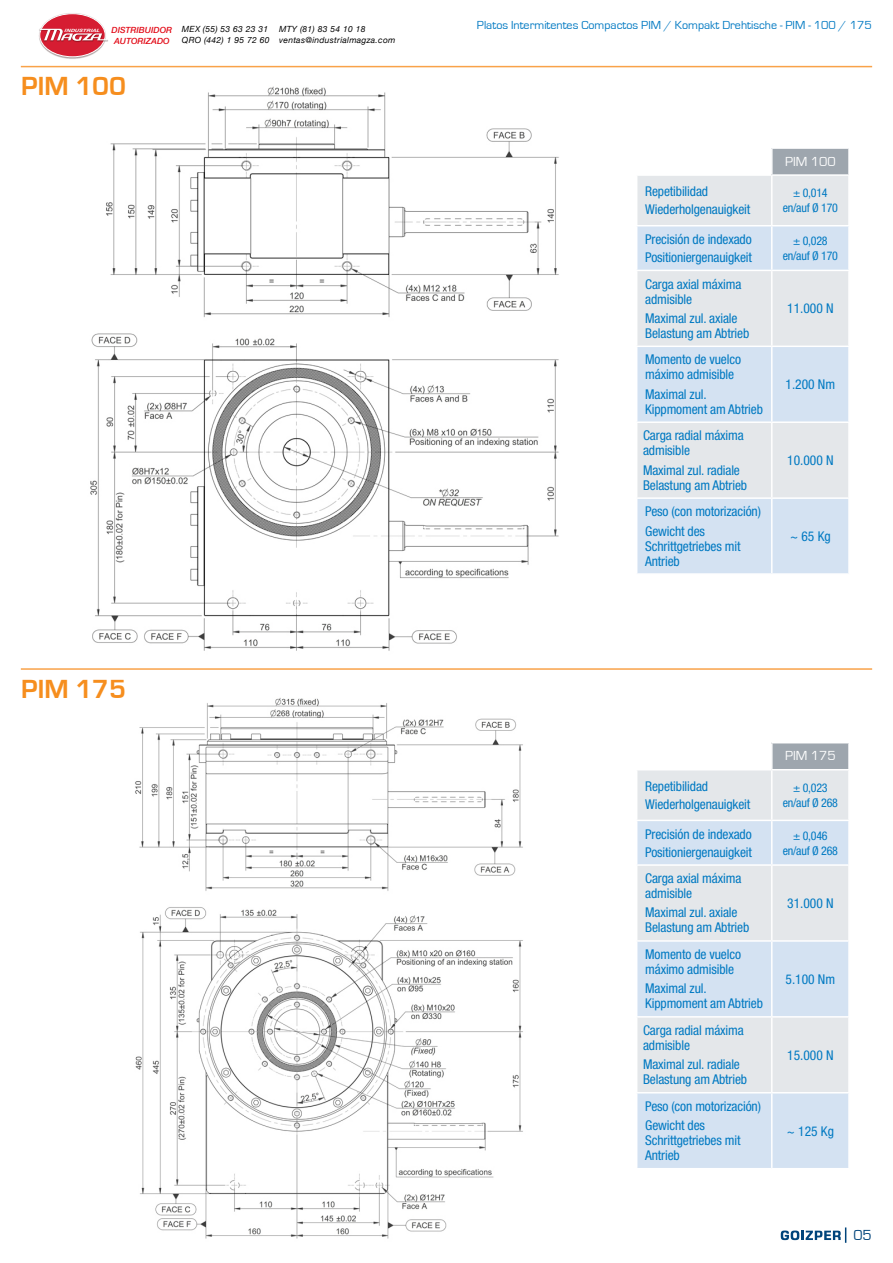
<style>
.page{position:relative;width:893px;height:1263px;background:#fff}
.page>*{position:absolute;margin:0;border:0;box-sizing:border-box;transform-origin:0 0}
.t1{font:700 27px "Eurostile";color:#f68e1e}
.t2{font:15px "Eurostile";color:#00447b}
.t3{font:condensed 13.5px/15px "Helvetica Neue LT Std";letter-spacing:-.01em;color:#0079c2}
.t4{font:13.5px "Eurostile";color:#fff}
.t5{font:condensed 12px "Helvetica Neue LT Std";letter-spacing:-.02em;color:#0079c2}
.t6{font:12px "Eurostile";color:#0079c2}
.t7{font:italic 8.55px/10.5px "Helvetica Neue";letter-spacing:.035em;color:#000}
.t8{font:italic 500 8.55px/10.2px "Helvetica Neue";color:#e20916}
.t9{font:italic 700 4.5px "Helvetica Neue";color:#fff;scale:1.26 1}
</style>
<div class="page">
<img style="left:135px;top:698px;width:712px;height:545px">
<img style="left:90px;top:86px;width:469px;height:565px">
<div style="left:772px;top:148px;width:77px;height:27px;background:#9ea6ae"></div>
<div style="left:637px;top:176px;width:211px;height:49px;background:#e4e7ea"></div>
<svg style="left:637px;top:226px;width:211px;height:347px;background:#dbe4ee"></svg>
<hr style="left:771px;top:176px;width:1px;height:49px;background:#fff">
<hr style="left:771px;top:226px;width:1px;height:44px;background:#fff">
<hr style="left:636px;top:270px;width:136px;height:1px;background:#fff">
<hr style="left:772px;top:270px;width:78px;height:1px;background:#fff">
<hr style="left:771px;top:271px;width:1px;height:75px;background:#fff">
<hr style="left:636px;top:346px;width:136px;height:1px;background:#fff">
<hr style="left:772px;top:346px;width:78px;height:1px;background:#fff">
<hr style="left:771px;top:347px;width:1px;height:74px;background:#fff">
<hr style="left:636px;top:421px;width:136px;height:2px;background:#fff">
<hr style="left:772px;top:421px;width:78px;height:2px;background:#fff">
<hr style="left:771px;top:423px;width:1px;height:74px;background:#fff">
<hr style="left:636px;top:497px;width:136px;height:2px;background:#fff">
<hr style="left:772px;top:497px;width:78px;height:2px;background:#fff">
<hr style="left:771px;top:499px;width:1px;height:74px;background:#fff">
<hr style="left:772px;top:147px;width:78px;height:2px;background:#fff">
<hr style="left:848px;top:149px;width:2px;height:25px;background:#fff">
<hr style="left:772px;top:174px;width:78px;height:2px;background:#fff">
<div style="left:772px;top:743px;width:77px;height:27px;background:#9ea6ae"></div>
<div style="left:637px;top:770px;width:211px;height:50px;background:#e4e7ea"></div>
<svg style="left:637px;top:821px;width:211px;height:347px;background:#dbe4ee"></svg>
<hr style="left:636px;top:742px;width:136px;height:1px;background:#fff">
<svg style="left:636px;top:743px;width:1px;height:26px"></svg>
<hr style="left:636px;top:769px;width:136px;height:1px;background:#fff">
<hr style="left:636px;top:770px;width:1px;height:50px;background:#fff">
<hr style="left:771px;top:770px;width:1px;height:50px;background:#fff">
<hr style="left:636px;top:820px;width:136px;height:1px;background:#fff">
<hr style="left:636px;top:821px;width:1px;height:43px;background:#fff">
<hr style="left:772px;top:820px;width:78px;height:1px;background:#fff">
<hr style="left:771px;top:821px;width:1px;height:43px;background:#fff">
<hr style="left:636px;top:864px;width:136px;height:2px;background:#fff">
<hr style="left:636px;top:866px;width:1px;height:74px;background:#fff">
<hr style="left:772px;top:864px;width:78px;height:2px;background:#fff">
<hr style="left:771px;top:866px;width:1px;height:74px;background:#fff">
<hr style="left:636px;top:940px;width:136px;height:2px;background:#fff">
<hr style="left:636px;top:942px;width:1px;height:74px;background:#fff">
<hr style="left:772px;top:940px;width:78px;height:2px;background:#fff">
<hr style="left:771px;top:942px;width:1px;height:74px;background:#fff">
<hr style="left:636px;top:1016px;width:136px;height:1px;background:#fff">
<hr style="left:636px;top:1017px;width:1px;height:75px;background:#fff">
<hr style="left:772px;top:1016px;width:78px;height:1px;background:#fff">
<hr style="left:771px;top:1017px;width:1px;height:75px;background:#fff">
<hr style="left:636px;top:1092px;width:136px;height:1px;background:#fff">
<hr style="left:636px;top:1093px;width:1px;height:75px;background:#fff">
<hr style="left:772px;top:1092px;width:78px;height:1px;background:#fff">
<hr style="left:771px;top:1093px;width:1px;height:75px;background:#fff">
<hr style="left:636px;top:1168px;width:136px;height:1px;background:#fff">
<hr style="left:772px;top:1168px;width:78px;height:1px;background:#fff">
<hr style="left:772px;top:742px;width:78px;height:1px;background:#fff">
<svg style="left:771px;top:743px;width:1px;height:26px"></svg>
<hr style="left:848px;top:743px;width:2px;height:26px;background:#fff">
<hr style="left:772px;top:769px;width:78px;height:1px;background:#fff">
<svg style="left:781px;top:1227px;width:65px;height:16px"></svg>
<hr style="left:21px;top:66px;width:851px;height:1px;background:#f9a249">
<hr style="left:21px;top:668px;width:851px;height:2px;background:#f9a249">
<img style="left:40px;top:13px;width:65px;height:46px">
<div style="left:40px;top:14px;width:65px;height:43px;background:#d61d32;border-radius:50%"></div>
<div style="left:39px;top:13px;width:67px;height:44px;border:1px solid #fff;border-radius:50%"></div>
<img style="left:40px;top:28px;width:68px;height:15px">
<svg style="left:39px;top:29px;width:68px;height:12px"></svg>
<p class="t9" style="left:65px;top:27px;width:30px">INDUSTRIA L</p>
<p class="t8" style="left:112px;top:25px;width:62px">DISTRIBUIDOR<br>AUTORIZADO</p>
<p class="t7" style="left:182px;top:25px;width:89px">MEX (55) 53 63 23 31<br>QRO (442) 1 95 72 60</p>
<p class="t7" style="left:279px;top:25px;width:118px">MTY (81) 83 54 10 18 ventas@industrialmagza.com</p>
<p class="t1" style="left:21px;top:72px;width:106px">PIM 100</p>
<p class="t1" style="left:21px;top:674px;width:106px">PIM 175</p>
<p class="t6" style="left:477px;top:19px;width:396px">Platos Intermitentes Compactos PIM / Kompakt Drehtische - PIM - 100 / 175</p>
<p class="t3" style="left:645px;top:184px;width:64px">Repetibilidad</p>
<p class="t3" style="left:645px;top:202px;width:107px">Wiederholgenauigkeit</p>
<p class="t3" style="left:645px;top:232px;width:108px">Precisión de indexado</p>
<p class="t3" style="left:645px;top:250px;width:108px">Positioniergenauigkeit</p>
<p class="t3" style="left:645px;top:276px;width:98px">Carga axial máxima admisible</p>
<p class="t3" style="left:645px;top:310px;width:106px">Maximal zul. axiale<br>Belastung am Abtrieb</p>
<p class="t3" style="left:645px;top:352px;width:97px">Momento de vuelco máximo admisible</p>
<p class="t3" style="left:645px;top:386px;width:119px">Maximal zul.<br>Kippmoment am Abtrieb</p>
<p class="t3" style="left:643px;top:428px;width:102px">Carga radial máxima admisible</p>
<p class="t3" style="left:643px;top:462px;width:106px">Maximal zul. radiale<br>Belastung am Abtrieb</p>
<p class="t4" style="left:785px;top:154px;width:52px">PIM 100</p>
<p class="t5" style="left:793px;top:186px;width:36px">± 0,014</p>
<p class="t5" style="left:783px;top:201px;width:57px">en/auf Ø 170</p>
<p class="t5" style="left:793px;top:234px;width:36px">± 0,028</p>
<p class="t5" style="left:783px;top:249px;width:57px">en/auf Ø 170</p>
<p class="t3" style="left:787px;top:301px;width:48px">11.000 N</p>
<p class="t3" style="left:786px;top:377px;width:51px">1.200 Nm</p>
<p class="t3" style="left:787px;top:453px;width:48px">10.000 N</p>
<p class="t3" style="left:645px;top:504px;width:117px">Peso (con motorización)</p>
<p class="t3" style="left:645px;top:523px;width:97px">Gewicht des<br>Schrittgetriebes mit<br>Antrieb</p>
<p class="t3" style="left:790px;top:528px;width:42px">~ 65 Kg</p>
<p class="t3" style="left:645px;top:778px;width:64px">Repetibilidad</p>
<p class="t3" style="left:645px;top:796px;width:107px">Wiederholgenauigkeit</p>
<p class="t3" style="left:645px;top:826px;width:108px">Precisión de indexado</p>
<p class="t3" style="left:645px;top:844px;width:108px">Positioniergenauigkeit</p>
<p class="t3" style="left:645px;top:871px;width:98px">Carga axial máxima admisible</p>
<p class="t3" style="left:645px;top:905px;width:106px">Maximal zul. axiale<br>Belastung am Abtrieb</p>
<p class="t3" style="left:645px;top:947px;width:97px">Momento de vuelco máximo admisible</p>
<p class="t3" style="left:645px;top:981px;width:119px">Maximal zul.<br>Kippmoment am Abtrieb</p>
<p class="t3" style="left:643px;top:1023px;width:102px">Carga radial máxima admisible</p>
<p class="t3" style="left:643px;top:1057px;width:106px">Maximal zul. radiale<br>Belastung am Abtrieb</p>
<p class="t4" style="left:785px;top:748px;width:52px">PIM 175</p>
<p class="t5" style="left:793px;top:781px;width:36px">± 0,023</p>
<p class="t5" style="left:783px;top:796px;width:57px">en/auf Ø 268</p>
<p class="t5" style="left:793px;top:828px;width:36px">± 0,046</p>
<p class="t5" style="left:783px;top:843px;width:57px">en/auf Ø 268</p>
<p class="t3" style="left:787px;top:895px;width:48px">31.000 N</p>
<p class="t3" style="left:786px;top:971px;width:51px">5.100 Nm</p>
<p class="t3" style="left:787px;top:1047px;width:48px">15.000 N</p>
<p class="t3" style="left:645px;top:1098px;width:117px">Peso (con motorización)</p>
<p class="t3" style="left:645px;top:1118px;width:97px">Gewicht des<br>Schrittgetriebes mit<br>Antrieb</p>
<p class="t3" style="left:787px;top:1123px;width:49px">~ 125 Kg</p>
<p class="t2" style="left:853px;top:1227px;width:20px">05</p>
</div>
